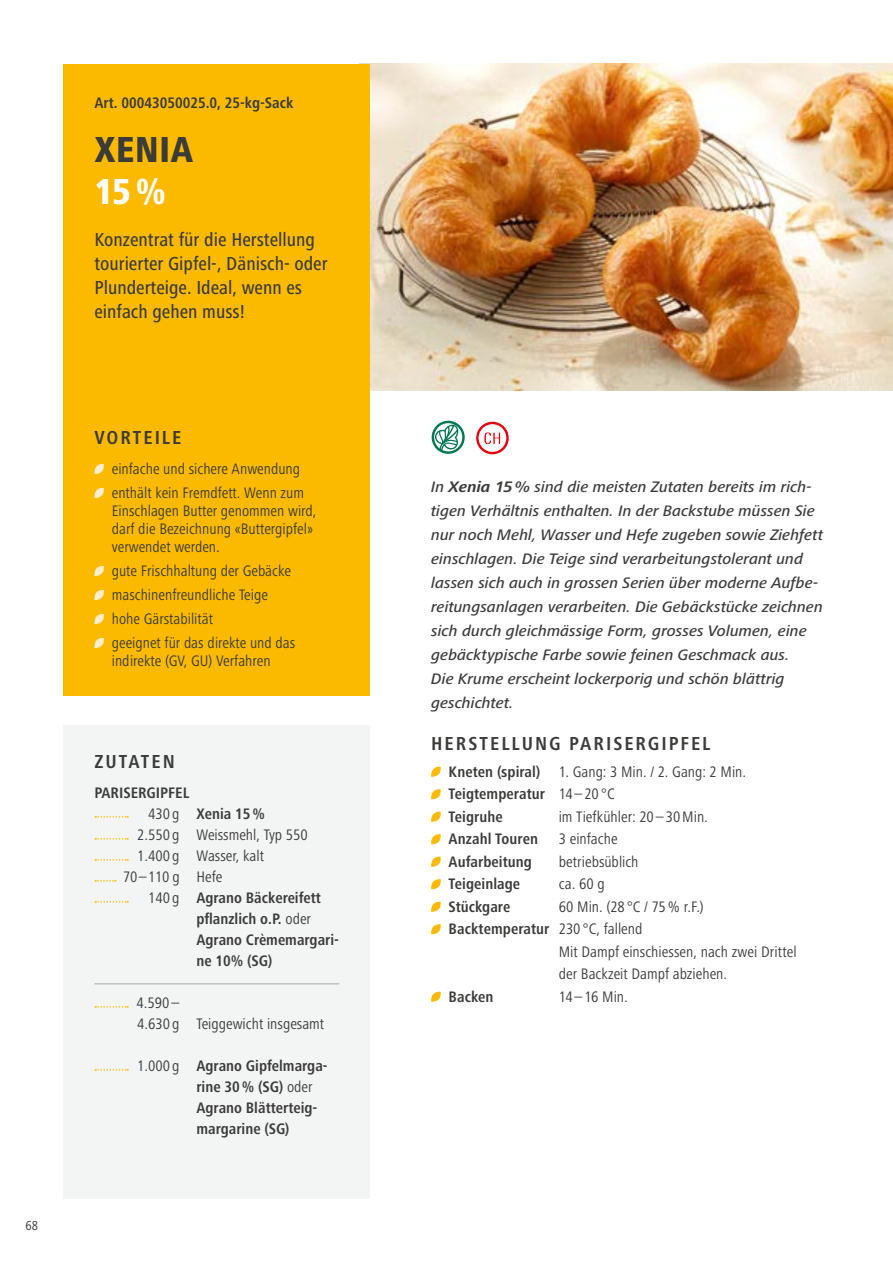
<style>
.page{position:relative;width:893px;height:1263px;background:#fff}
.page>*{position:absolute;margin:0;border:0;box-sizing:border-box;transform-origin:0 0}
.t1{font:800 condensed 37.5px "Frutiger Next Pro";color:#3b3b3a}
.t2{font:800 condensed 37.5px "Frutiger Next Pro";color:#fff}
.t3{font:500 condensed 19.5px/24px "Frutiger Next Pro";color:#3b3b3a}
.t4{font:700 condensed 19.5px "Frutiger Next Pro";letter-spacing:.1em;color:#3b3b3a}
.t5{font:condensed 15.75px/24px "Frutiger Next Pro";color:#3b3b3a}
.t6{font:italic 500 15.75px/24px "Frutiger Next Pro";letter-spacing:.005em;color:#3b3b3a}
.t7{font:700 condensed 15.75px/21px "Frutiger Next Pro";color:#3b3b3a}
.t8{font:condensed 13.5px "Frutiger Next Pro";color:#3b3b3a}
.s1{font-weight:400}
.s2{font-weight:700}
</style>
<div class="page">
<img style="left:370px;top:64px;width:523px;height:326px">
<div style="left:64px;top:64px;width:306px;height:631px;background:#fbba00"></div>
<div style="left:64px;top:725px;width:306px;height:474px;background:#f3f4f4"></div>
<svg style="left:94px;top:464px;width:10px;height:10px"></svg>
<svg style="left:94px;top:488px;width:10px;height:10px"></svg>
<svg style="left:94px;top:566px;width:10px;height:10px"></svg>
<svg style="left:94px;top:590px;width:10px;height:10px"></svg>
<svg style="left:94px;top:614px;width:10px;height:10px"></svg>
<svg style="left:94px;top:638px;width:10px;height:10px"></svg>
<svg style="left:431px;top:767px;width:10px;height:10px"></svg>
<svg style="left:431px;top:789px;width:10px;height:10px"></svg>
<svg style="left:431px;top:812px;width:10px;height:10px"></svg>
<svg style="left:431px;top:834px;width:10px;height:10px"></svg>
<svg style="left:431px;top:857px;width:10px;height:10px"></svg>
<svg style="left:431px;top:879px;width:10px;height:10px"></svg>
<svg style="left:431px;top:902px;width:10px;height:10px"></svg>
<svg style="left:431px;top:924px;width:10px;height:10px"></svg>
<svg style="left:431px;top:992px;width:10px;height:10px"></svg>
<hr style="left:94px;top:983px;width:245px;height:1px;background:#a7a7a8">
<svg style="left:95px;top:816px;width:33px;height:2px"></svg>
<svg style="left:95px;top:838px;width:33px;height:2px"></svg>
<svg style="left:95px;top:859px;width:33px;height:2px"></svg>
<svg style="left:95px;top:880px;width:21px;height:2px"></svg>
<svg style="left:95px;top:901px;width:33px;height:2px"></svg>
<svg style="left:95px;top:1006px;width:33px;height:2px"></svg>
<svg style="left:95px;top:1069px;width:33px;height:2px"></svg>
<svg style="left:432px;top:421px;width:33px;height:33px"></svg>
<svg style="left:476px;top:422px;width:33px;height:32px"></svg>
<p class="t8" style="left:26px;top:1218px;width:14px">68</p>
<p class="t7" style="left:94px;top:92px;width:200px">Art. 00043050025.0, 25-kg-Sack</p>
<h1 class="t1" style="left:94px;top:128px;width:100px">XENIA</h1>
<h1 class="t2" style="left:94px;top:170px;width:73px">15%</h1>
<p class="t3" style="left:94px;top:228px;width:235px">Konzentrat für die Herstellung tourierter Gipfel-, Dänisch- oder<br>Plunderteige. Ideal, wenn es einfach gehen muss!</p>
<p class="t4" style="left:94px;top:426px;width:89px">VORTEILE</p>
<p class="t5" style="left:112px;top:457px;width:194px">einfache und sichere Anwendung enthält kein Fremdfett. Wenn zum</p>
<p class="t5" style="left:112px;top:502px;width:206px;line-height:18px">Einschlagen Butter genommen wird, darf die Bezeichnung «Buttergipfel» verwendet werden.</p>
<p class="t5" style="left:112px;top:559px;width:185px">gute Frischhaltung der Gebäcke maschinenfreundliche Teige hohe Gärstabilität<br>geeignet für das direkte und das</p>
<p class="t5" style="left:112px;top:649px;width:160px">indirekte (GV, GU) Verfahren</p>
<p class="t4" style="left:94px;top:750px;width:82px">ZUTATEN</p>
<p class="t7" style="left:94px;top:782px;width:97px">PARISERGIPFEL</p>
<p class="t7" style="left:148px;top:803px;width:118px"><span class="s1">430 g</span> Xenia 15%</p>
<p class="t5" style="left:137px;top:822px;width:172px">2.550 g Weissmehl, Typ 550</p>
<p class="t5" style="left:137px;top:843px;width:128px">1.400 g Wasser, kalt</p>
<p class="t5" style="left:123px;top:864px;width:101px">70–110 g Hefe</p>
<p class="t7" style="left:148px;top:887px;width:174px"><span class="s1">140 g</span> Agrano Bäckereifett</p>
<p class="t7" style="left:196px;top:908px;width:116px">pflanzlich o.P. <span class="s1">oder</span></p>
<p class="t7" style="left:196px;top:929px;width:144px">Agrano Crèmemargari-</p>
<p class="t7" style="left:196px;top:950px;width:77px">ne 10% (SG)</p>
<p class="t5" style="left:137px;top:992px;width:189px;line-height:21px">4.590–<br>4.630 g Teiggewicht insgesamt</p>
<p class="t7" style="left:196px;top:1055px;width:133px;text-indent:-59px"><span class="s1">1.000 g</span> Agrano Gipfelmarga&shy;rine 30% (SG) <span class="s1">oder<br></span>Agrano Blätterteig&shy;margarine (SG)</p>
<p class="t6" style="left:431px;top:475px;width:393px">In <span class="s2">Xenia 15%</span> sind die meisten Zutaten bereits im rich&shy;tigen Verhältnis enthalten. In der Backstube müssen Sie nur noch Mehl, Wasser und Hefe zugeben sowie Ziehfett einschlagen. Die Teige sind verarbeitungstolerant und lassen sich auch in grossen Serien über moderne Aufbe&shy;reitungsanlagen verarbeiten. Die Gebäckstücke zeichnen sich durch gleichmässige Form, grosses Volumen, eine gebäcktypische Farbe sowie feinen Geschmack aus.<br>Die Krume erscheint lockerporig und schön blättrig geschichtet.</p>
<p class="t4" style="left:431px;top:732px;width:281px">HERSTELLUNG PARISERGIPFEL</p>
<p class="t7" style="left:449px;top:760px;width:299px;line-height:22.5px">Kneten (spiral) <span class="s1">1. Gang: 3 Min. / 2. Gang: 2 Min.<br></span>Teigtemperatur <span class="s1">14–20 °C<br></span>Teigruhe</p>
<p class="t5" style="left:559px;top:805px;width:151px">im Tiefkühler: 20–30Min.</p>
<p class="t7" style="left:449px;top:829px;width:91px">Anzahl Touren</p>
<p class="t5" style="left:559px;top:827px;width:60px">3 einfache</p>
<p class="t7" style="left:449px;top:851px;width:85px">Aufarbeitung</p>
<p class="t5" style="left:559px;top:850px;width:81px">betriebsüblich</p>
<p class="t7" style="left:449px;top:874px;width:73px">Teigeinlage</p>
<p class="t5" style="left:559px;top:872px;width:48px">ca. 60 g</p>
<p class="t7" style="left:449px;top:896px;width:63px">Stückgare</p>
<p class="t5" style="left:559px;top:895px;width:146px">60 Min. (28 °C / 75% r.F.)</p>
<p class="t7" style="left:449px;top:919px;width:195px">Backtemperatur <span class="s1">230 °C, fallend</span></p>
<p class="t5" style="left:559px;top:940px;width:239px">Mit Dampf einschiessen, nach zwei Drittel</p>
<p class="t5" style="left:559px;top:962px;width:170px">der Backzeit Dampf abziehen.</p>
<p class="t7" style="left:449px;top:986px;width:46px">Backen</p>
<p class="t5" style="left:559px;top:985px;width:71px">14–16 Min.</p>
</div>
